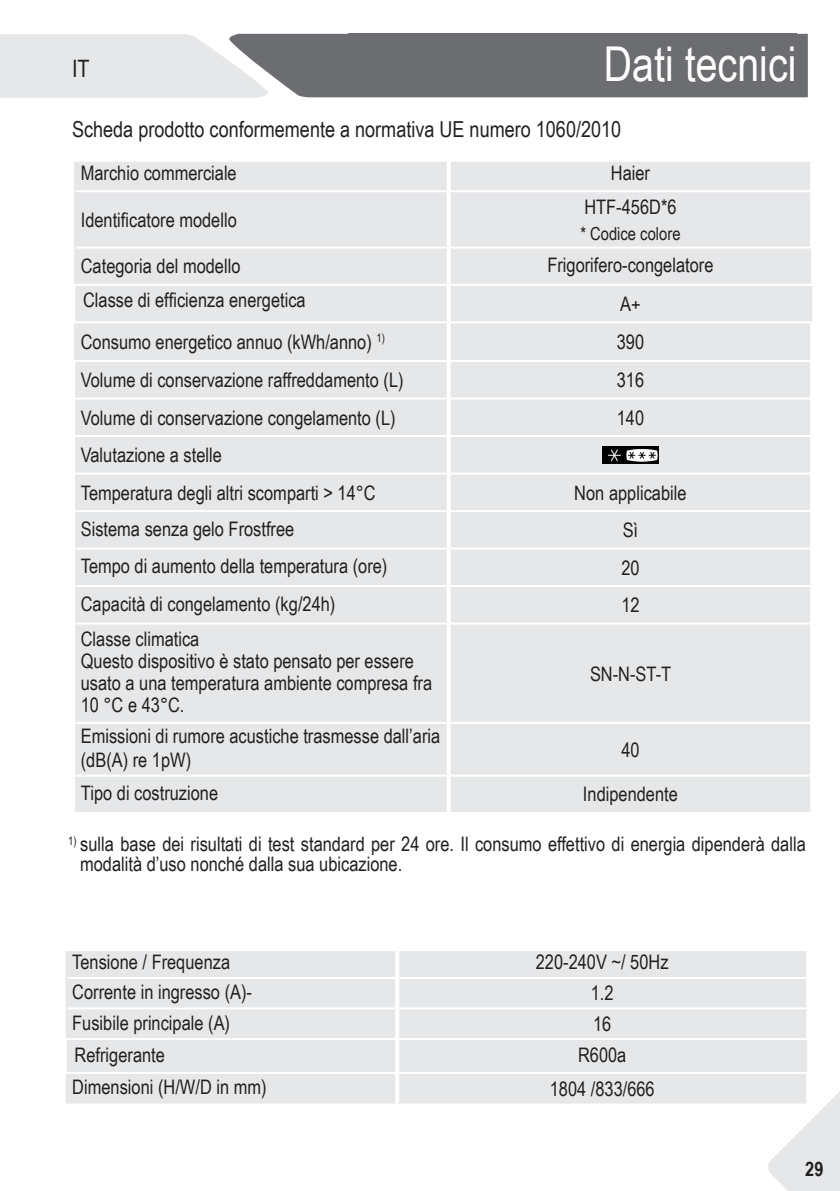
<style>
.page{position:relative;width:840px;height:1191px;background:#fff}
.page>*{position:absolute;margin:0;border:0;box-sizing:border-box;transform-origin:0 0}
.t1{font:48px "Arial Narrow";color:#fff}
.t2{font:24px "Arial Narrow";color:#231f20}
.fließtext{font:22px "Arial Narrow";color:#231f20}
._202_Text_P9{font:20px/22.2px "Arial Narrow";color:#231f20}
.Aufzählung_Punkt_ein{font:20px "Arial Narrow";color:#231f20}
.fließtext-2{font:20px/20px "Arial Narrow";color:#231f20}
.C_Tabelle_Head_01_li{font:20px "Arial Narrow";color:#231f20}
.t3{font:700 20px "Arial Narrow";color:#231f20}
.fließtext-3{font:18px "Arial Narrow";color:#231f20}
</style>
<div class="page">
<svg style="left:766px;top:1045px;width:73px;height:146px"></svg>
<svg style="left:0;top:34px;width:807px;height:64px;background:#c2c3c5"></svg>
<div style="left:348px;top:33px;width:448px;height:61px;background:#6c6d70"></div>
<div style="left:75px;top:162px;width:736px;height:650px;background:#e6e7e9"></div>
<svg style="left:446px;top:286px;width:4px;height:35px"></svg>
<hr style="left:76px;top:246px;width:372px;height:2px;background:#fff">
<hr style="left:74px;top:284px;width:374px;height:2px;background:#fff">
<hr style="left:448px;top:284px;width:364px;height:2px;background:#fff">
<hr style="left:74px;top:321px;width:374px;height:2px;background:#fff">
<hr style="left:448px;top:321px;width:365px;height:2px;background:#fff">
<hr style="left:74px;top:360px;width:372px;height:2px;background:#fff">
<hr style="left:450px;top:360px;width:359px;height:2px;background:#fff">
<hr style="left:75px;top:397px;width:371px;height:2px;background:#fff">
<hr style="left:450px;top:397px;width:359px;height:2px;background:#fff">
<hr style="left:75px;top:435px;width:371px;height:2px;background:#fff">
<hr style="left:450px;top:435px;width:359px;height:2px;background:#fff">
<hr style="left:75px;top:472px;width:371px;height:2px;background:#fff">
<hr style="left:450px;top:472px;width:359px;height:2px;background:#fff">
<hr style="left:75px;top:510px;width:371px;height:2px;background:#fff">
<hr style="left:450px;top:510px;width:359px;height:2px;background:#fff">
<hr style="left:75px;top:547px;width:371px;height:2px;background:#fff">
<hr style="left:450px;top:547px;width:359px;height:2px;background:#fff">
<hr style="left:75px;top:585px;width:371px;height:2px;background:#fff">
<hr style="left:450px;top:585px;width:359px;height:2px;background:#fff">
<hr style="left:75px;top:622px;width:371px;height:2px;background:#fff">
<hr style="left:450px;top:622px;width:359px;height:2px;background:#fff">
<hr style="left:75px;top:722px;width:371px;height:2px;background:#fff">
<hr style="left:450px;top:722px;width:359px;height:2px;background:#fff">
<hr style="left:75px;top:774px;width:371px;height:2px;background:#fff">
<hr style="left:450px;top:774px;width:359px;height:2px;background:#fff">
<svg style="left:446px;top:192px;width:4px;height:54px"></svg>
<svg style="left:809px;top:191px;width:2px;height:55px"></svg>
<hr style="left:448px;top:246px;width:364px;height:2px;background:#fff">
<hr style="left:810px;top:248px;width:2px;height:36px;background:#fff">
<hr style="left:74px;top:162px;width:2px;height:29px;background:#e6e7e9">
<hr style="left:74px;top:191px;width:2px;height:56px;background:#e6e7e9">
<hr style="left:74px;top:247px;width:2px;height:37px;background:#e6e7e9">
<hr style="left:74px;top:323px;width:2px;height:37px;background:#e6e7e9">
<hr style="left:76px;top:190px;width:372px;height:2px;background:#fff">
<hr style="left:448px;top:190px;width:361px;height:2px;background:#fff">
<svg style="left:446px;top:162px;width:4px;height:28px"></svg>
<svg style="left:809px;top:162px;width:2px;height:29px"></svg>
<svg style="left:446px;top:248px;width:4px;height:36px"></svg>
<svg style="left:446px;top:323px;width:4px;height:38px"></svg>
<svg style="left:809px;top:323px;width:2px;height:38px"></svg>
<svg style="left:446px;top:361px;width:4px;height:37px"></svg>
<svg style="left:809px;top:361px;width:2px;height:37px"></svg>
<svg style="left:446px;top:398px;width:4px;height:38px"></svg>
<svg style="left:809px;top:398px;width:2px;height:38px"></svg>
<svg style="left:446px;top:436px;width:4px;height:37px"></svg>
<svg style="left:809px;top:436px;width:2px;height:37px"></svg>
<svg style="left:446px;top:473px;width:4px;height:38px"></svg>
<svg style="left:809px;top:473px;width:2px;height:38px"></svg>
<svg style="left:446px;top:511px;width:4px;height:37px"></svg>
<svg style="left:809px;top:511px;width:2px;height:37px"></svg>
<svg style="left:446px;top:548px;width:4px;height:38px"></svg>
<svg style="left:809px;top:548px;width:2px;height:38px"></svg>
<svg style="left:446px;top:586px;width:4px;height:37px"></svg>
<svg style="left:809px;top:586px;width:2px;height:37px"></svg>
<svg style="left:446px;top:623px;width:4px;height:100px"></svg>
<svg style="left:809px;top:623px;width:2px;height:100px"></svg>
<svg style="left:446px;top:723px;width:4px;height:52px"></svg>
<svg style="left:809px;top:723px;width:2px;height:52px"></svg>
<svg style="left:446px;top:775px;width:4px;height:37px"></svg>
<svg style="left:809px;top:775px;width:2px;height:37px"></svg>
<img style="left:601px;top:446px;width:57px;height:17px">
<div style="left:67px;top:951px;width:739px;height:152px;background:#e6e7e9"></div>
<hr style="left:395px;top:1040px;width:4px;height:32px;background:#fff">
<hr style="left:68px;top:1007px;width:327px;height:2px;background:#fff">
<hr style="left:399px;top:1007px;width:408px;height:2px;background:#fff">
<hr style="left:66px;top:1038px;width:331px;height:2px;background:#fff">
<hr style="left:397px;top:1038px;width:410px;height:2px;background:#fff">
<hr style="left:66px;top:1072px;width:331px;height:2px;background:#fff">
<hr style="left:397px;top:1072px;width:410px;height:2px;background:#fff">
<hr style="left:66px;top:951px;width:2px;height:27px;background:#e6e7e9">
<hr style="left:66px;top:978px;width:2px;height:30px;background:#e6e7e9">
<hr style="left:66px;top:1008px;width:2px;height:30px;background:#e6e7e9">
<hr style="left:66px;top:1074px;width:2px;height:29px;background:#e6e7e9">
<hr style="left:805px;top:951px;width:2px;height:26px;background:#fff">
<hr style="left:68px;top:977px;width:327px;height:2px;background:#fff">
<hr style="left:399px;top:977px;width:408px;height:2px;background:#fff">
<hr style="left:805px;top:979px;width:2px;height:28px;background:#fff">
<hr style="left:805px;top:1009px;width:2px;height:29px;background:#fff">
<hr style="left:805px;top:1074px;width:2px;height:29px;background:#fff">
<hr style="left:395px;top:951px;width:4px;height:27px;background:#fff">
<hr style="left:395px;top:978px;width:4px;height:30px;background:#fff">
<hr style="left:395px;top:1008px;width:4px;height:30px;background:#fff">
<hr style="left:395px;top:1074px;width:4px;height:29px;background:#fff">
<p class="t1" style="left:603px;top:29px;width:194px">Dati tecnici</p>
<p class="fließtext" style="left:72px;top:113px;width:550px">Scheda prodotto conformemente a normativa UE numero 1060/2010</p>
<p class="C_Tabelle_Head_01_li" style="left:81px;top:158px;width:157px">Marchio commerciale</p>
<p class="C_Tabelle_Head_01_li" style="left:610px;top:158px;width:41px">Haier</p>
<p class="Aufzählung_Punkt_ein" style="left:81px;top:205px;width:157px">Identificatore modello</p>
<p class="t2" style="left:72px;top:51px;width:19px">IT</p>
<p class="fließtext-2" style="left:584px;top:196px;width:94px">HTF-456D*6</p>
<p class="fließtext-3" style="left:580px;top:220px;width:102px">* Codice colore</p>
<p class="Aufzählung_Punkt_ein" style="left:81px;top:252px;width:161px">Categoria del modello</p>
<p class="_202_Text_P9" style="left:547px;top:253px;width:167px">Frigorifero-congelatore</p>
<p class="Aufzählung_Punkt_ein" style="left:83px;top:286px;width:224px">Classe di efficienza energetica</p>
<p class="Aufzählung_Punkt_ein" style="left:619px;top:289px;width:22px">A+</p>
<p class="Aufzählung_Punkt_ein" style="left:81px;top:327px;width:305px">Consumo energetico annuo (kWh/anno) <sup>1)</sup></p>
<p class="Aufzählung_Punkt_ein" style="left:616px;top:327px;width:29px">390</p>
<p class="Aufzählung_Punkt_ein" style="left:81px;top:365px;width:324px">Volume di conservazione raffreddamento (L)</p>
<p class="Aufzählung_Punkt_ein" style="left:616px;top:365px;width:29px">316</p>
<p class="Aufzählung_Punkt_ein" style="left:81px;top:403px;width:316px">Volume di conservazione congelamento (L)</p>
<p class="Aufzählung_Punkt_ein" style="left:616px;top:403px;width:29px">140</p>
<p class="Aufzählung_Punkt_ein" style="left:81px;top:440px;width:143px">Valutazione a stelle</p>
<p class="Aufzählung_Punkt_ein" style="left:81px;top:478px;width:296px">Temperatura degli altri scomparti &gt; 14°C</p>
<p class="Aufzählung_Punkt_ein" style="left:574px;top:478px;width:114px">Non applicabile</p>
<p class="_202_Text_P9" style="left:81px;top:517px;width:215px">Sistema senza gelo Frostfree</p>
<p class="Aufzählung_Punkt_ein" style="left:622px;top:515px;width:17px">Sì</p>
<p class="_202_Text_P9" style="left:81px;top:554px;width:308px">Tempo di aumento della temperatura (ore)</p>
<p class="Aufzählung_Punkt_ein" style="left:621px;top:553px;width:20px">20</p>
<p class="_202_Text_P9" style="left:81px;top:592px;width:256px">Capacità di congelamento (kg/24h)</p>
<p class="Aufzählung_Punkt_ein" style="left:621px;top:590px;width:20px">12</p>
<p class="_202_Text_P9" style="left:81px;top:627px;width:120px">Classe climatica</p>
<p class="_202_Text_P9" style="left:81px;top:649px;width:352px">Questo dispositivo è stato pensato per essere usato a una temperatura ambiente compresa fra<br>10 °C e 43°C.</p>
<p class="Aufzählung_Punkt_ein" style="left:589px;top:659px;width:83px">SN-N-ST-T</p>
<p class="_202_Text_P9" style="left:81px;top:724px;width:361px">Emissioni di rumore acustiche trasmesse dall’aria</p>
<p class="_202_Text_P9" style="left:81px;top:748px;width:112px">(dB(A) re 1pW)</p>
<p class="Aufzählung_Punkt_ein" style="left:621px;top:735px;width:20px">40</p>
<p class="_202_Text_P9" style="left:81px;top:780px;width:139px">Tipo di costruzione</p>
<p class="Aufzählung_Punkt_ein" style="left:582px;top:779px;width:96px">Indipendente</p>
<p class="fließtext-2" style="left:80px;top:833px;width:726px;text-indent:-12px"><sup>1)</sup> sulla base dei risultati di test standard per 24 ore. Il consumo effettivo di energia dipenderà dalla modalità d’uso nonché dalla sua ubicazione.</p>
<p class="_202_Text_P9" style="left:72px;top:950px;width:159px">Tensione / Frequenza</p>
<p class="_202_Text_P9" style="left:535px;top:950px;width:134px">220-240V ~/ 50Hz</p>
<p class="_202_Text_P9" style="left:72px;top:980px;width:181px">Corrente in ingresso (A)-</p>
<p class="Aufzählung_Punkt_ein" style="left:590px;top:978px;width:24px">1.2</p>
<p class="_202_Text_P9" style="left:72px;top:1010px;width:159px">Fusibile principale (A)</p>
<p class="Aufzählung_Punkt_ein" style="left:592px;top:1009px;width:20px">16</p>
<p class="_202_Text_P9" style="left:75px;top:1042px;width:92px">Refrigerante</p>
<p class="_202_Text_P9" style="left:577px;top:1043px;width:50px">R600a</p>
<p class="_202_Text_P9" style="left:72px;top:1075px;width:196px">Dimensioni (H/W/D in mm)</p>
<p class="Aufzählung_Punkt_ein" style="left:549px;top:1073px;width:106px">1804 /833/666</p>
<p class="t3" style="left:804px;top:1153px;width:20px">29</p>
</div>
